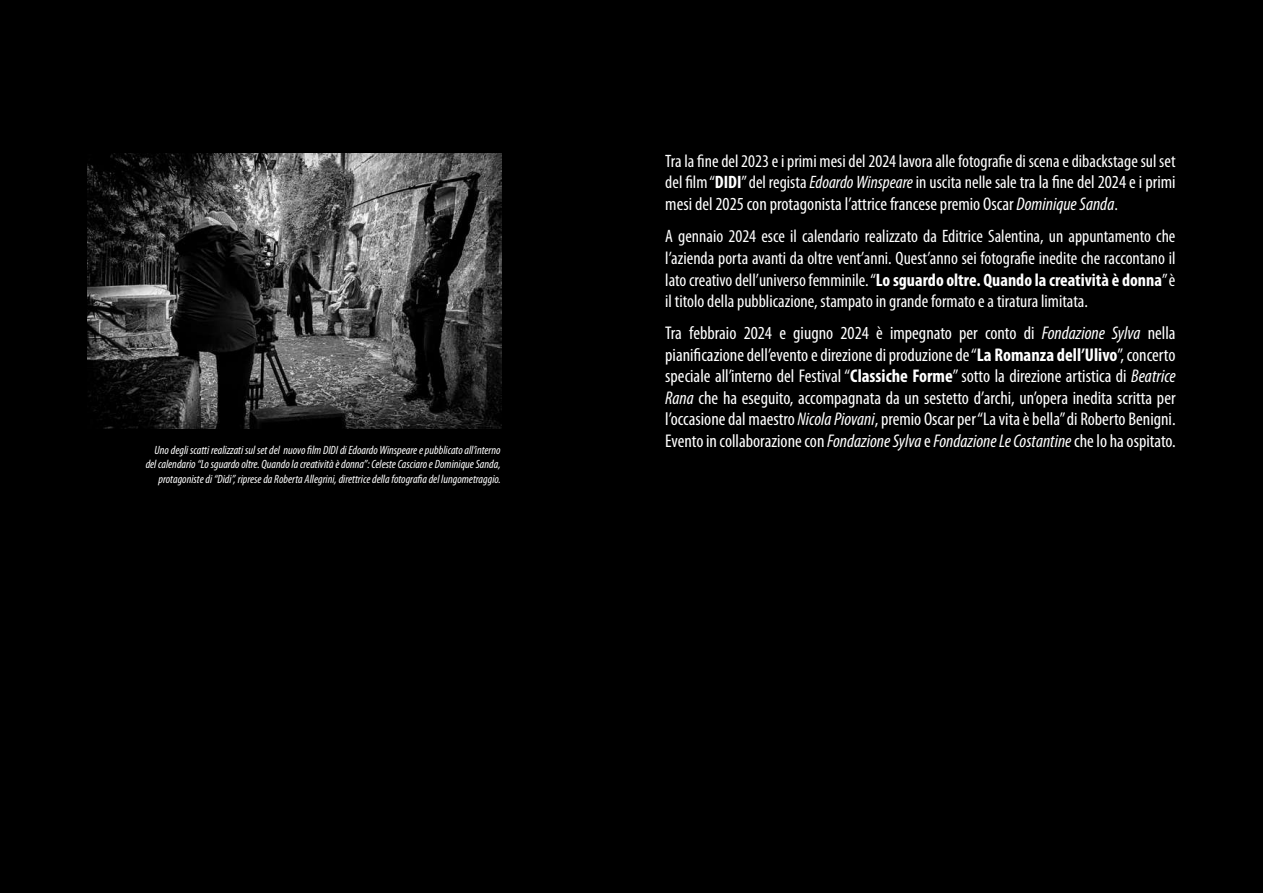
<style>
.page{position:relative;width:1263px;height:893px;background:#000}
.page>*{position:absolute;margin:0;border:0;box-sizing:border-box;transform-origin:0 0}
.t1{font:condensed 18.45px/21.5px "Myriad Pro";color:#fff;text-align:justify}
.t2{font:condensed 18px/21.6px "Myriad Pro";color:#fff}
.t3{font:italic condensed 12px/14.4px "Myriad Pro";color:#fff;text-align:right}
.s1{font-weight:700}
.s2{font-style:italic}
.s3{font-size:18.45px}
.s4{font-size:18px}
</style>
<div class="page">
<img style="left:88px;top:153px;width:413px;height:275px">
<p class="t3" style="left:146px;top:442px;width:356px">Uno degli scatti realizzati sul set del nuovo film DIDI di Edoardo Winspeare e pubblicato all’interno del calendario “Lo sguardo oltre. Quando la creatività è donna”: Celeste Casciaro e Dominique Sanda, protagoniste di “Didi”, riprese da Roberta Allegrini, direttrice della fotografia del lungometraggio.</p>
<p class="t2" style="left:665px;top:150px;width:512px">Tra la fine del 2023 e i primi mesi del 2024 lavora alle fotografie di scena e dibackstage sul set del film “<span class="s1">DIDI</span>” del regista <span class="s2">Edoardo Winspeare</span> in uscita nelle sale <span class="s3">tra la fine del 2024 e i primi</span></p>
<p class="t1" style="left:665px;top:193px;width:454px">mesi del 2025 con protagonista l’attrice francese premio Oscar <span class="s2">Dominique Sanda</span><span class="s4">.</span></p>
<p class="t2" style="left:665px;top:225px;width:512px;text-align:justify">A gennaio 2024 esce il calendario realizzato da Editrice Salentina, un appuntamento che l’azienda porta avanti da oltre vent’anni. Quest’anno sei fotografie inedite che raccontano il lato creativo dell’universo femminile. “<span class="s1">Lo sguardo oltre. Quando la creatività è donna</span>” è il titolo della pubblicazione, stampato in grande formato e a tiratura limitata.</p>
<p class="t1" style="left:665px;top:322px;width:512px">Tra febbraio 2024 e giugno 2024 è impegnato per conto di <span class="s2">Fondazione Sylva</span> nella pianificazione dell’evento e direzione di produzione de “<span class="s1">La Romanza dell’Ulivo</span>”, concerto speciale all’interno del Festival “<span class="s1">Classiche Forme</span>” sotto la direzione artistica di <span class="s2">Beatrice Rana</span> che ha eseguito, accompagnata da un sestetto d’archi, un’opera inedita scritta per l’occasione dal maestro <span class="s2">Nicola Piovani</span>, premio Oscar per “La vita è bella” di Roberto Benigni.<br>Evento in collaborazione con <span class="s2">Fondazione Sylva</span> e <span class="s2">Fondazione Le Costantine</span> che lo ha ospitato.</p>
</div>
